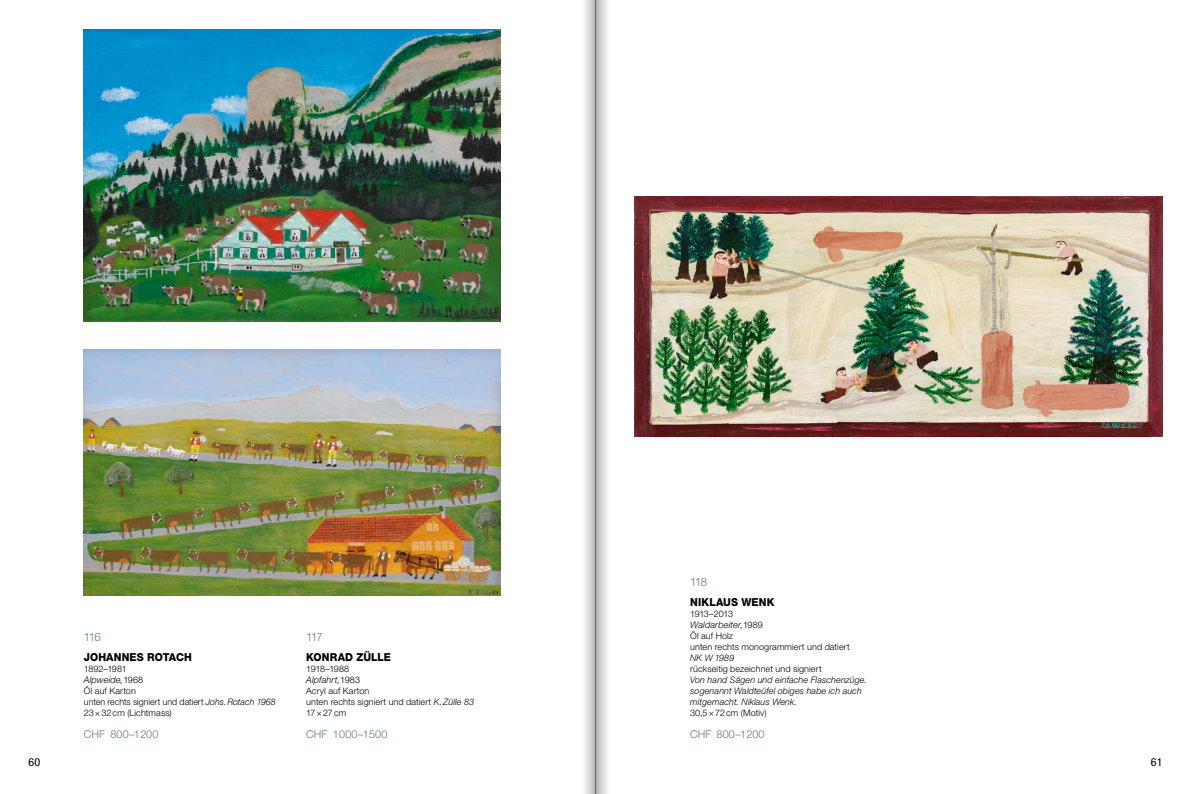
<style>
.page{position:relative;width:1191px;height:794px;background:#fff}
.page>*{position:absolute;margin:0;border:0;box-sizing:border-box;transform-origin:0 0}
.t1{font:300 11.5px "Helvetica Neue LT Std";letter-spacing:-.105em;color:#5e7b87}
.t2{font:800 11px "Helvetica Neue LT Std";letter-spacing:.01em;color:#000;scale:.95 1}
.t3{font:condensed 11px "Helvetica Neue LT Std";color:#000;scale:1.1 1}
.t4{font:300 10.8px "Helvetica Neue LT Std";letter-spacing:.01em;color:#5e7b87}
.t5{font:italic 300 9.2px "Helvetica Neue LT Std";letter-spacing:.01em;color:#000}
.t6{font:300 9px/11px "Helvetica Neue LT Std";letter-spacing:.01em;color:#000}
.t7{font:italic 300 9px/11px "Helvetica Neue LT Std";letter-spacing:.01em;color:#000}
.t8{font:300 9px "Helvetica Neue LT Std";letter-spacing:-.04em;color:#000}
.t9{font:300 9px "Helvetica Neue LT Std";letter-spacing:-.02em;color:#000}
.s1{font-style:normal;font-size:9px}
.s2{font-style:italic}
</style>
<div class="page">
<img style="left:84px;top:30px;width:417px;height:292px">
<img style="left:84px;top:349px;width:417px;height:247px">
<img style="left:634px;top:196px;width:528px;height:240px">
<svg style="left:585px;top:0;width:10px;height:794px"></svg>
<svg style="left:595px;top:0;width:12px;height:794px"></svg>
<p class="t1" style="left:84px;top:630px;width:19px">116</p>
<p class="t2" style="left:84px;top:651px;width:115px">JOHANNES ROTACH</p>
<p class="t9" style="left:84px;top:663px;width:44px">1892–1981</p>
<p class="t5" style="left:84px;top:674px;width:61px">Alpweide,<span class="s1">1968</span></p>
<p class="t6" style="left:84px;top:685px;width:193px">Öl auf Karton<br>unten rechts signiert und datiert <span class="s2">Johs.Rotach 1968<br></span>23×32cm (Lichtmass)</p>
<p class="t4" style="left:84px;top:728px;width:76px">CHF 800–1200</p>
<p class="t1" style="left:306px;top:630px;width:18px">117</p>
<p class="t2" style="left:306px;top:651px;width:91px">KONRAD ZÜLLE</p>
<p class="t8" style="left:306px;top:663px;width:44px">1918–1988</p>
<p class="t5" style="left:306px;top:674px;width:55px">Alpfahrt,<span class="s1">1983</span></p>
<p class="t6" style="left:306px;top:685px;width:169px">Acryl auf Karton<br>unten rechts signiert und datiert <span class="s2">K.Zülle 83<br></span>17×27cm</p>
<p class="t4" style="left:306px;top:728px;width:83px">CHF 1000–1500</p>
<p class="t1" style="left:690px;top:575px;width:19px">118</p>
<p class="t2" style="left:690px;top:596px;width:90px">NIKLAUS WENK</p>
<p class="t8" style="left:690px;top:608px;width:44px">1913–2013</p>
<p class="t5" style="left:690px;top:619px;width:74px">Waldarbeiter,<span class="s1">1989</span></p>
<p class="t6" style="left:690px;top:630px;width:161px">Öl auf Holz<br>unten rechts monogrammiert und datiert</p>
<p class="t7" style="left:690px;top:652px;width:46px">NK W 1989</p>
<p class="t6" style="left:690px;top:663px;width:133px">rückseitig bezeichnet und signiert</p>
<p class="t7" style="left:690px;top:674px;width:178px">Von hand Sägen und einfache Flaschenzüge. sogenannt Waldteüfel obiges habe ich auch mitgemacht. Niklaus Wenk.</p>
<p class="t6" style="left:690px;top:707px;width:78px">30,5×72cm (Motiv)</p>
<p class="t4" style="left:690px;top:728px;width:76px">CHF 800–1200</p>
<p class="t3" style="left:28px;top:756px;width:12px">60</p>
<p class="t3" style="left:1150px;top:756px;width:12px">61</p>
</div>
